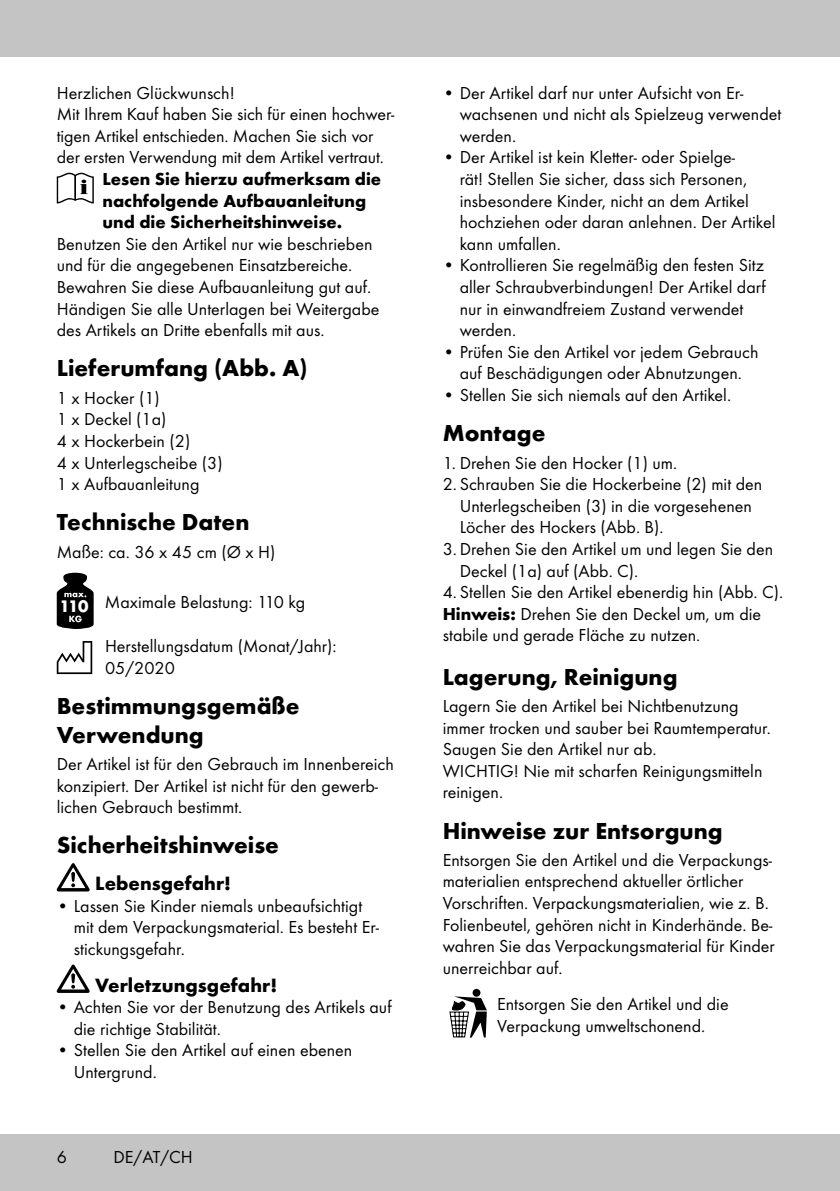
<style>
.page{position:relative;width:840px;height:1191px;background:#fff}
.page>*{position:absolute;margin:0;border:0;box-sizing:border-box;transform-origin:0 0}
.t1{font:700 24px/28.8px "Futura TOT";color:#000}
.t2{font:700 20px "Futura TOT";color:#000}
.t3{font:18px/21.6px "Futura TOT Boo";color:#000}
.t4{font:700 18px/21.6px "Futura TOT";color:#000}
.s1{font-family:"Futura TOT";font-weight:700}
</style>
<div class="page">
<div style="left:0;top:1134px;width:839px;height:57px;background:#c5c4c4"></div>
<div style="left:0;top:0;width:839px;height:57px;background:#c5c4c4"></div>
<svg style="left:57px;top:173px;width:37px;height:30px"></svg>
<svg style="left:57px;top:573px;width:37px;height:56px"></svg>
<svg style="left:57px;top:641px;width:35px;height:33px"></svg>
<svg style="left:57px;top:863px;width:33px;height:28px"></svg>
<svg style="left:57px;top:964px;width:33px;height:29px"></svg>
<div style="left:472px;top:989px;width:8px;height:7px;background:#000;border-radius:50%"></div>
<svg style="left:449px;top:996px;width:37px;height:41px"></svg>
<p class="t3" style="left:57px;top:82px;width:339px">Herzlichen Glückwunsch!<br>Mit Ihrem Kauf haben Sie sich für einen hochwer&shy;tigen Artikel entschieden. Machen Sie sich vor der ersten Verwendung mit dem Artikel vertraut.</p>
<p class="t4" style="left:102px;top:168px;width:280px">Lesen Sie hierzu aufmerksam die nachfolgende Aufbauanleitung und die Sicherheitshinweise.</p>
<p class="t3" style="left:57px;top:233px;width:324px">Benutzen Sie den Artikel nur wie beschrieben und für die angegebenen Einsatzbereiche.<br>Bewahren Sie diese Aufbauanleitung gut auf.<br>Händigen Sie alle Unterlagen bei Weitergabe des Artikels an Dritte ebenfalls mit aus.</p>
<h1 class="t1" style="left:57px;top:353px;width:252px">Lieferumfang (Abb. A)</h1>
<p class="t3" style="left:57px;top:387px;width:167px">1 x Hocker (1)<br>1 x Deckel (1a)<br>4 x Hockerbein (2)<br>4 x Unterlegscheibe (3)<br>1 x Aufbauanleitung</p>
<h1 class="t1" style="left:57px;top:507px;width:194px">Technische Daten</h1>
<p class="t3" style="left:57px;top:540px;width:220px">Maße: ca. 36 x 45 cm (Ø x H)</p>
<p class="t3" style="left:60px;top:591px;width:247px"><sub>110</sub> Maximale Belastung: 110 kg</p>
<p class="t3" style="left:105px;top:635px;width:233px">Herstellungsdatum (Monat/Jahr):<br>05/2020</p>
<h1 class="t1" style="left:57px;top:691px;width:244px">Bestimmungsgemäße<br>Verwendung</h1>
<p class="t3" style="left:57px;top:753px;width:338px">Der Artikel ist für den Gebrauch im Innenbereich konzipiert. Der Artikel ist nicht für den gewerb&shy;lichen Gebrauch bestimmt.</p>
<h1 class="t1" style="left:57px;top:830px;width:223px">Sicherheitshinweise</h1>
<p class="t2" style="left:95px;top:871px;width:137px">Lebensgefahr!</p>
<p class="t3" style="left:74px;top:894px;width:306px;text-indent:-17px">• Lassen Sie Kinder niemals unbeaufsichtigt mit dem Verpackungsmaterial. Es besteht Er&shy;stickungsgefahr.</p>
<p class="t2" style="left:95px;top:972px;width:183px">Verletzungsgefahr!</p>
<p class="t3" style="left:74px;top:996px;width:319px;text-indent:-17px">• Achten Sie vor der Benutzung des Artikels auf die richtige Stabilität.</p>
<p class="t3" style="left:74px;top:1039px;width:280px;text-indent:-17px">• Stellen Sie den Artikel auf einen ebenen<br>Untergrund.</p>
<p class="t3" style="left:57px;top:1146px;width:12px">6</p>
<p class="t3" style="left:113px;top:1146px;width:81px">DE/AT/CH</p>
<p class="t3" style="left:459px;top:82px;width:323px;text-indent:-17px">• Der Artikel darf nur unter Aufsicht von Er&shy;wachsenen und nicht als Spielzeug verwendet werden.</p>
<p class="t3" style="left:459px;top:146px;width:317px;text-indent:-17px">• Der Artikel ist kein Kletter- oder Spielge-<br>rät! Stellen Sie sicher, dass sich Personen, insbesondere Kinder, nicht an dem Artikel hochziehen oder daran anlehnen. Der Artikel kann umfallen.</p>
<p class="t3" style="left:459px;top:254px;width:307px;text-indent:-17px">• Kontrollieren Sie regelmäßig den festen Sitz aller Schraubverbindungen! Der Artikel darf nur in einwandfreiem Zustand verwendet werden.</p>
<p class="t3" style="left:442px;top:341px;width:317px;text-align:center">• Prüfen Sie den Artikel vor jedem Gebrauch auf Beschädigungen oder Abnutzungen.</p>
<p class="t3" style="left:442px;top:384px;width:290px">• Stellen Sie sich niemals auf den Artikel.</p>
<h1 class="t1" style="left:442px;top:418px;width:104px">Montage</h1>
<p class="t3" style="left:442px;top:451px;width:236px">1. Drehen Sie den Hocker (1) um.</p>
<p class="t3" style="left:442px;top:473px;width:321px">2. Schrauben Sie die Hockerbeine (2) mit den</p>
<p class="t3" style="left:459px;top:495px;width:293px">Unterlegscheiben (3) in die vorgesehenen</p>
<p class="t3" style="left:459px;top:516px;width:205px">Löcher des Hockers (Abb. B).</p>
<p class="t3" style="left:442px;top:538px;width:332px">3.Drehen Sie den Artikel um und legen Sie den</p>
<p class="t3" style="left:459px;top:559px;width:180px">Deckel (1a) auf (Abb. C).</p>
<p class="t3" style="left:442px;top:581px;width:342px">4. Stellen Sie den Artikel ebenerdig hin (Abb. C).<br><span class="s1">Hinweis:</span> Drehen Sie den Deckel um, um die stabile und gerade Fläche zu nutzen.</p>
<h1 class="t1" style="left:442px;top:662px;width:236px">Lagerung, Reinigung</h1>
<p class="t3" style="left:442px;top:695px;width:329px">Lagern Sie den Artikel bei Nichtbenutzung immer trocken und sauber bei Raumtemperatur.<br>Saugen Sie den Artikel nur ab.<br>WICHTIG! Nie mit scharfen Reinigungsmitteln reinigen.</p>
<h1 class="t1" style="left:442px;top:815px;width:281px">Hinweise zur Entsorgung</h1>
<p class="t3" style="left:442px;top:849px;width:333px">Entsorgen Sie den Artikel und die Verpackungs&shy;materialien entsprechend aktueller örtlicher Vorschriften. Verpackungsmaterialien, wie z. B.<br>Folienbeutel, gehören nicht in Kinderhände. Be&shy;wahren Sie das Verpackungsmaterial für Kinder unerreichbar auf.</p>
<p class="t3" style="left:497px;top:993px;width:233px">Entsorgen Sie den Artikel und die<br>Verpackung umweltschonend.</p>
</div>
